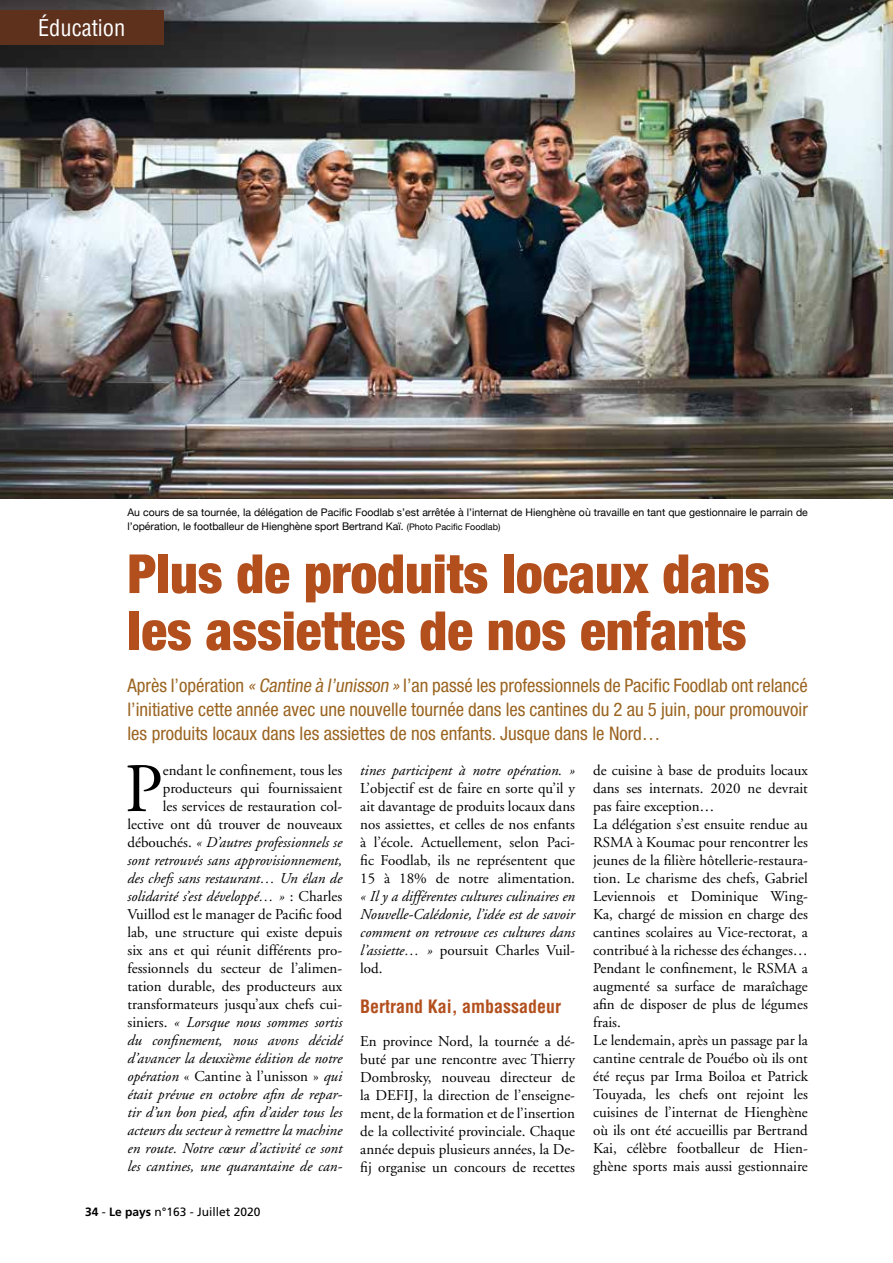
<style>
.page{position:relative;width:893px;height:1263px;background:#fff}
.page>*{position:absolute;margin:0;border:0;box-sizing:border-box;transform-origin:0 0}
.t1{font:69.3px "Adobe Garamond";color:#000}
.t2{font:900 condensed 54px/57px "Helvetica Neue";color:#b34f1d}
.t3{font:condensed 22.5px "Helvetica";color:#fff}
.t4{font:condensed 18.75px/24px "Helvetica Neue";color:#9b6522;text-align:justify}
.t5{font:700 condensed 18px "Helvetica";color:#b34f1d}
.t6{font:15px/18px "Adobe Garamond";color:#000;text-align:justify}
.t7{font:italic 15px/18px "Adobe Garamond";color:#000;text-align:right}
.t8{font:12px "Frutiger";color:#000}
.t9{font:10.5px/13.5px "Helvetica Neue";color:#000}
.s1{font-size:9px}
.s2{font-style:italic}
.s3{font-style:normal}
.s4{font-weight:700}
</style>
<div class="page">
<img style="left:0;top:0;width:893px;height:499px">
<div style="left:0;top:11px;width:163px;height:34px;background:#5e311c"></div>
<h3 class="t3" style="left:38px;top:13px;width:89px">Éducation</h3>
<h3 class="t3" style="left:44px;top:13px;width:78px">Portfolio</h3>
<p class="t9" style="left:127px;top:506px;width:682px">Au cours de sa tournée, la délégation de Pacific Foodlab s’est arrêtée à l’internat de Hienghène où travaille en tant que gestionnaire le parrain de l’opération, le footballeur de Hienghène sport Bertrand Kaï. <span class="s1">(Photo Pacific Foodlab)</span></p>
<h2 class="t2" style="left:127px;top:544px;width:644px">Plus de produits locaux dans les assiettes de nos enfants</h2>
<p class="t4" style="left:127px;top:674px;width:682px">Après l’opération <span class="s2">« Cantine à l’unisson »</span> l’an passé les professionnels de Pacific Foodlab ont relancé l’initiative cette année avec une nouvelle tournée dans les cantines du 2 au 5 juin, pour promouvoir les produits locaux dans les assiettes de nos enfants. Jusque dans le Nord…</p>
<p class="t7" style="left:127px;top:762px;width:216px"><span class="s3">endant le confinement, tous les producteurs qui fournissaient<br>les services de restauration col&shy;lective ont dû trouver de nouveaux débouchés.</span> « D’autres professionnels se sont retrouvés sans approvisionnement, des chefs sans restaurant… Un élan de solidarité s’est développé… » <span class="s3">: Charles Vuillod est le manager de Pacific food lab, une structure qui existe depuis six ans et qui réunit différents pro&shy;fessionnels du secteur de l’alimen&shy;tation durable, des producteurs aux transformateurs jusqu’aux chefs cui&shy;siniers.</span> « Lorsque nous sommes sortis du confinement, nous avons décidé d’avancer la deuxième édition de notre opération <span class="s3">« Cantine à l’unisson »</span> qui était prévue en octobre afin de repar&shy;tir d’un bon pied, afin d’aider tous les acteurs du secteur à remettre la machine en route. Notre cœur d’activité ce sont les cantines, une quarantaine de can-</p>
<p class="t7" style="left:360px;top:761px;width:216px">tines participent à notre opération. »</p>
<h1 class="t1" style="left:125px;top:752px;width:40px">P</h1>
<p class="t6" style="left:360px;top:779px;width:216px">L’objectif est de faire en sorte qu’il y ait davantage de produits locaux dans nos assiettes, et celles de nos enfants à l’école. Actuellement, selon Paci&shy;fic Foodlab, ils ne représentent que 15 à 18% de notre alimentation.</p>
<p class="t7" style="left:360px;top:887px;width:216px;text-align:justify">« Il y a différentes cultures culinaires en Nouvelle-Calédonie, l’idée est de savoir comment on retrouve ces cultures dans l’assiette… » <span class="s3">poursuit Charles Vuil&shy;lod.</span></p>
<p class="t5" style="left:360px;top:995px;width:202px">Bertrand Kai, ambassadeur</p>
<p class="t6" style="left:360px;top:1032px;width:216px">En province Nord, la tournée a dé&shy;buté par une rencontre avec Thierry Dombrosky, nouveau directeur de la DEFIJ, la direction de l’enseigne&shy;ment, de la formation et de l’insertion de la collectivité provinciale. Chaque année depuis plusieurs années, la De&shy;fij organise un concours de recettes</p>
<p class="t8" style="left:85px;top:1204px;width:177px"><span class="s4">34</span> - <span class="s4">Le pays</span> n°163 - Juillet 2020</p>
<p class="t6" style="left:593px;top:762px;width:216px;text-align:left">de cuisine à base de produits locaux dans ses internats. 2020 ne devrait pas faire exception…<br>La délégation s’est ensuite rendue au RSMA à Koumac pour rencontrer les jeunes de la filière hôtellerie-restaura&shy;tion. Le charisme des chefs, Gabriel Leviennois et Dominique Wing-Ka, chargé de mission en charge des cantines scolaires au Vice-rectorat, a contribué à la richesse des échanges… Pendant le confinement, le RSMA a augmenté sa surface de maraîchage afin de disposer de plus de légumes frais.<br>Le lendemain, après un passage par la cantine centrale de Pouébo où ils ont été reçus par Irma Boiloa et Patrick Touyada, les chefs ont rejoint les cuisines de l’internat de Hienghène où ils ont été accueillis par Bertrand Kai, célèbre footballeur de Hien&shy;ghène sports mais aussi gestionnaire</p>
</div>
